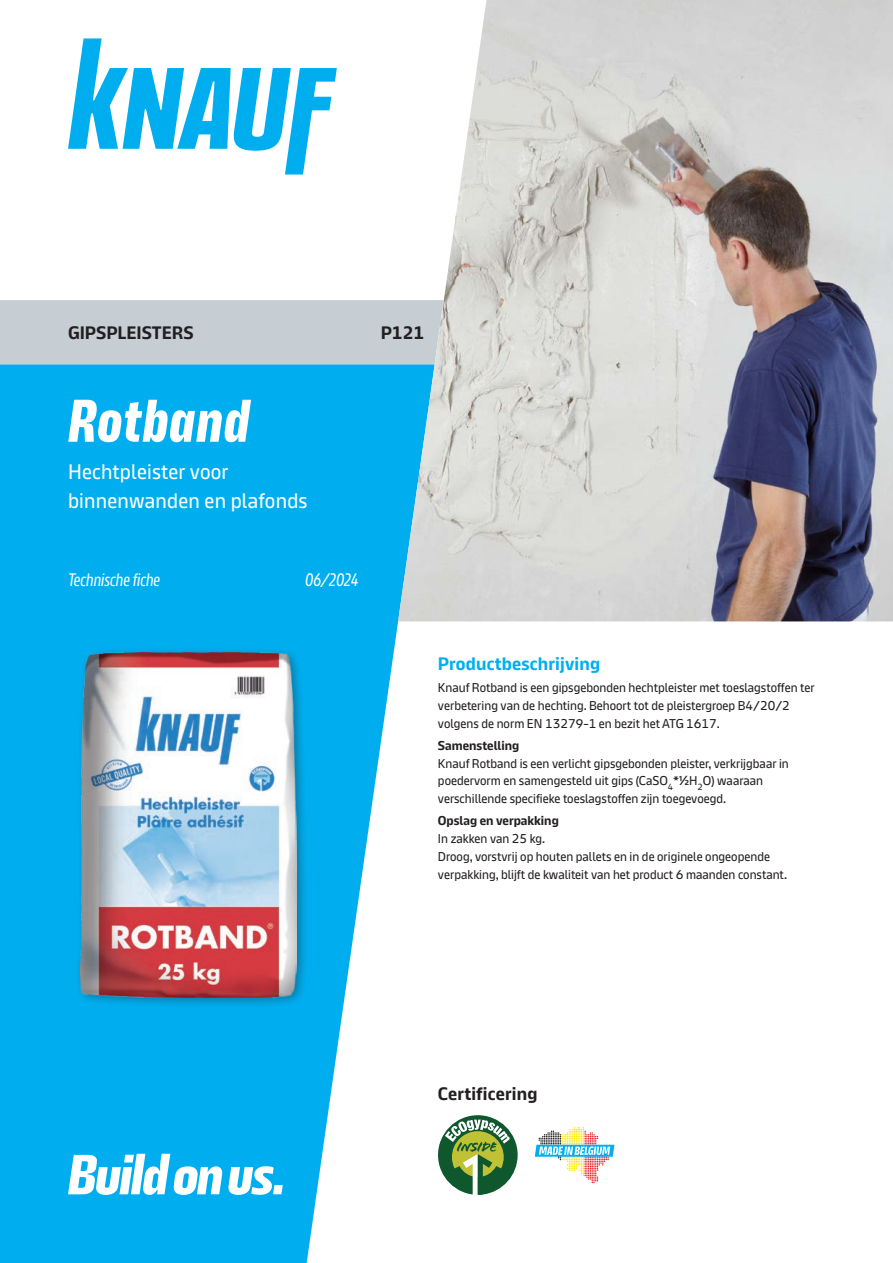
<style>
.page{position:relative;width:893px;height:1263px;background:#fff}
.page>*{position:absolute;margin:0;border:0;box-sizing:border-box;transform-origin:0 0}
.Titel_1st_Line{font:700 60px "Knauf Head";letter-spacing:.025em;color:#fff}
.Subtitel_2nd_Line{font:21px/29.4px "Knauf";letter-spacing:.01em;color:#fff}
.Segment____Division{font:700 18px "Knauf";color:#231f20}
.Version{font:18px "Knauf Head";color:#fff}
.Description_Headline{font:700 18px "Knauf";letter-spacing:.01em;color:#00aeef}
.Copy_Text{font:12.75px/17.9px "Knauf";color:#231f20}
.Titre_Texte{font:700 12.75px "Knauf";color:#231f20}
</style>
<div class="page">
<svg style="left:0;top:364px;width:435px;height:899px;fill:#00aeef"></svg>
<div style="left:0;top:300px;width:398px;height:64px;background:#c6ced4"></div>
<div style="left:75px;top:647px;width:234px;height:362px;background:#231f20;opacity:.4"></div>
<img style="left:81px;top:653px;width:216px;height:344px">
<img style="left:398px;top:0;width:495px;height:621px">
<svg style="left:438px;top:1115px;width:80px;height:80px"></svg>
<svg style="left:535px;top:1127px;width:79px;height:56px"></svg>
<svg style="left:68px;top:38px;width:269px;height:137px"></svg>
<svg style="left:68px;top:1154px;width:215px;height:41px"></svg>
<p class="Segment____Division" style="left:68px;top:322px;width:127px">GIPSPLEISTERS</p>
<p class="Segment____Division" style="left:381px;top:322px;width:45px">P121</p>
<p class="Titel_1st_Line" style="left:68px;top:390px;width:183px">Rotband</p>
<h1 class="Subtitel_2nd_Line" style="left:68px;top:456px;width:241px">Hechtpleister voor binnenwanden en plafonds</h1>
<p class="Version" style="left:68px;top:570px;width:94px">Technische fiche</p>
<p class="Version" style="left:305px;top:570px;width:55px">06/2024</p>
<p class="Description_Headline" style="left:438px;top:653px;width:164px">Productbeschrijving</p>
<p class="Copy_Text" style="left:438px;top:678px;width:378px">Knauf Rotband is een gipsgebonden hechtpleister met toeslagstoffen ter verbetering van de hechting. Behoort tot de pleistergroep B4/20/2 volgens de norm EN 13279-1 en bezit het ATG 1617.</p>
<p class="Titre_Texte" style="left:438px;top:738px;width:83px">Samenstelling</p>
<p class="Copy_Text" style="left:438px;top:754px;width:352px">Knauf Rotband is een verlicht gipsgebonden pleister, verkrijgbaar in poedervorm en samengesteld uit gips (CaSO<sub>4</sub>*½H<sub>2</sub>O) waaraan verschillende specifieke toeslagstoffen zijn toegevoegd.</p>
<p class="Titre_Texte" style="left:438px;top:814px;width:122px">Opslag en verpakking</p>
<p class="Copy_Text" style="left:438px;top:830px;width:109px">In zakken van 25 kg.</p>
<p class="Copy_Text" style="left:438px;top:847px;width:351px">Droog, vorstvrij op houten pallets en in de originele ongeopende verpakking, blijft de kwaliteit van het product 6 maanden constant.</p>
<h3 class="Segment____Division" style="left:438px;top:1084px;width:101px">Certificering</h3>
</div>
